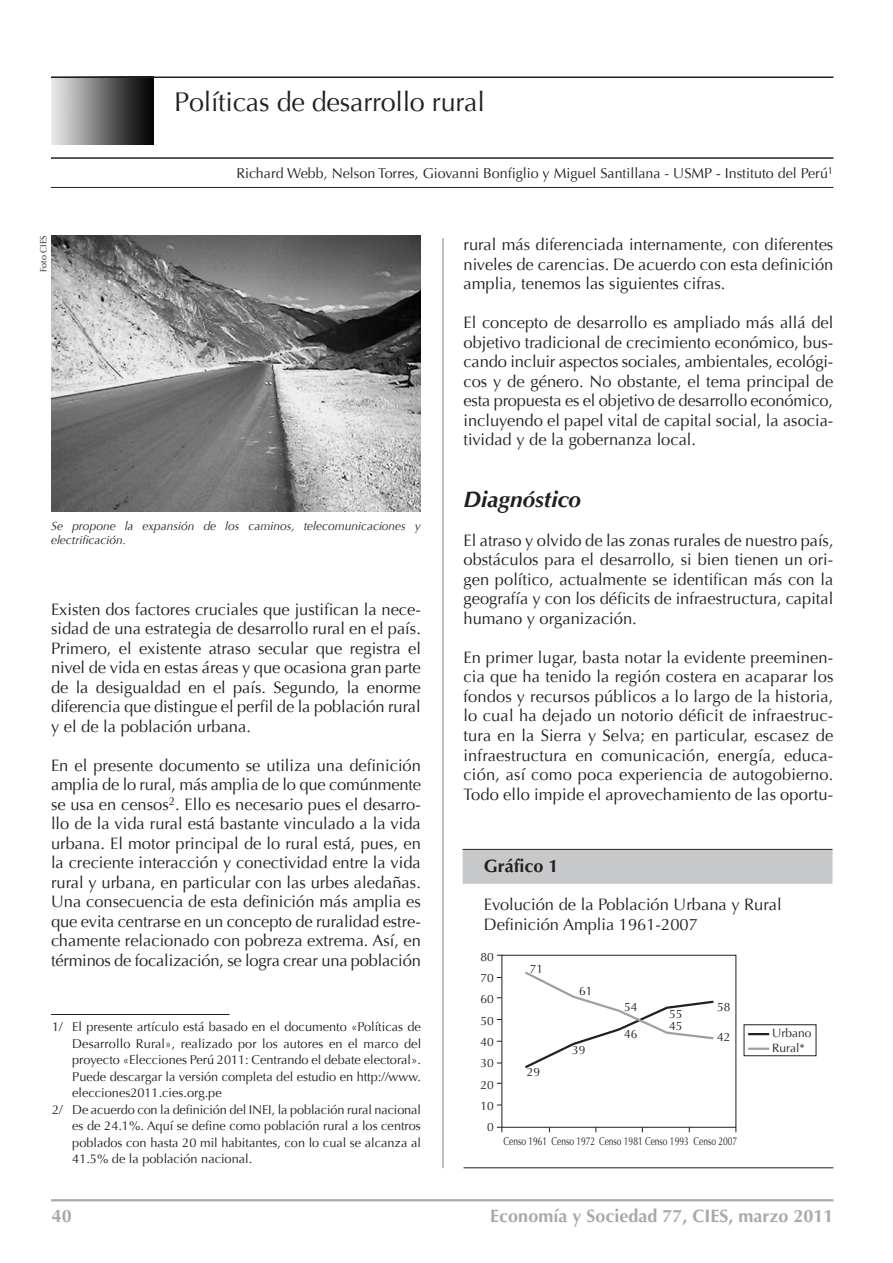
<style>
.page{position:relative;width:893px;height:1263px;background:#fff}
.page>*{position:absolute;margin:0;border:0;box-sizing:border-box;transform-origin:0 0}
.titulo{font:27px "Optima";letter-spacing:-.01em;color:#231f20}
.subtitulo_1{font:italic 700 22.5px "Optima";color:#231f20}
.t1{font:700 18px "Optima LH East A";color:#a8a9ad}
.t2{font:700 18px "Optima LH East A";color:#231f20}
.t3{font:16.5px/19.5px "Optima";color:#231f20;text-align:justify}
.autor{font:14.25px "Optima";color:#231f20}
.t4{font:12.75px/16.5px "Optima";color:#231f20;text-align:justify}
.t5{font:italic 12px/14.2px "Optima";color:#231f20}
.t6{font:12px/21.3px "Optima";color:#231f20;text-align:center}
.t7{font:11.25px "Optima";color:#231f20;scale:.75 1}
.t8{font:9px "Optima";color:#231f20}
</style>
<div class="page">
<hr style="left:51px;top:1199px;width:782px;height:2px;background:#a8a9ad">
<hr style="left:442px;top:238px;width:2px;height:930px;background:#a8a9ad">
<img style="left:51px;top:78px;width:102px;height:67px">
<hr style="left:51px;top:77px;width:782px;height:1px;background:#231f20">
<hr style="left:51px;top:157px;width:782px;height:2px;background:#231f20">
<hr style="left:51px;top:187px;width:782px;height:1px;background:#231f20">
<hr style="left:51px;top:1014px;width:179px;height:1px;background:#231f20">
<img style="left:51px;top:236px;width:370px;height:275px">
<div style="left:463px;top:850px;width:369px;height:34px;background:#c7c8ca;border:2px solid #c7c8ca"></div>
<hr style="left:463px;top:849px;width:369px;height:1px;background:#231f20">
<hr style="left:463px;top:1167px;width:370px;height:1px;background:#231f20">
<svg style="left:525px;top:971px;width:189px;height:98px"></svg>
<hr style="left:748px;top:1033px;width:21px;height:2px;background:#231f20">
<hr style="left:748px;top:1047px;width:21px;height:3px;background:#9d9fa2">
<div style="left:744px;top:1024px;width:72px;height:32px;border:1px solid #231f20"></div>
<p class="titulo" style="left:174px;top:86px;width:312px">Políticas de desarrollo rural</p>
<p class="t8" style="left:38px;top:272px;width:38px;rotate:-90deg">Foto CIES</p>
<p class="autor" style="left:236px;top:164px;width:598px">Richard Webb, Nelson Torres, Giovanni Bonfiglio y Miguel Santillana - USMP - Instituto del Perú<sup>1</sup></p>
<p class="t3" style="left:463px;top:235px;width:371px">rural más diferenciada internamente, con diferentes niveles de carencias. De acuerdo con esta definición amplia, tenemos las siguientes cifras.</p>
<p class="t3" style="left:463px;top:313px;width:371px">El concepto de desarrollo es ampliado más allá del objetivo tradicional de crecimiento económico, bus&shy;cando incluir aspectos sociales, ambientales, ecológi&shy;cos y de género. No obstante, el tema principal de esta propuesta es el objetivo de desarrollo económico, incluyendo el papel vital de capital social, la asocia&shy;tividad y de la gobernanza local.</p>
<p class="t5" style="left:51px;top:519px;width:371px">Se propone la expansión de los caminos, telecomunicaciones y electrificación.</p>
<p class="t3" style="left:51px;top:600px;width:371px">Existen dos factores cruciales que justifican la nece&shy;sidad de una estrategia de desarrollo rural en el país.<br>Primero, el existente atraso secular que registra el nivel de vida en estas áreas y que ocasiona gran parte de la desigualdad en el país. Segundo, la enorme diferencia que distingue el perfil de la población rural y el de la población urbana.</p>
<p class="t3" style="left:51px;top:756px;width:372px">En el presente documento se utiliza una definición amplia de lo rural, más amplia de lo que comúnmente se usa en censos<sup>2</sup>. Ello es necesario pues el desarro&shy;llo de la vida rural está bastante vinculado a la vida urbana. El motor principal de lo rural está, pues, en la creciente interacción y conectividad entre la vida rural y urbana, en particular con las urbes aledañas.<br>Una consecuencia de esta definición más amplia es que evita centrarse en un concepto de ruralidad estre&shy;chamente relacionado con pobreza extrema. Así, en términos de focalización, se logra crear una población</p>
<p class="t4" style="left:72px;top:1019px;width:350px;text-indent:-20px">1/ El presente artículo está basado en el documento «Políticas de Desarrollo Rural», realizado por los autores en el marco del proyecto «Elecciones Perú 2011: Centrando el debate electoral».<br>Puede descargar la versión completa del estudio en http://www. elecciones2011.cies.org.pe</p>
<p class="t4" style="left:72px;top:1101px;width:350px;text-indent:-20px">2/ De acuerdo con la definición del INEI, la población rural nacional es de 24.1%. Aquí se define como población rural a los centros poblados con hasta 20 mil habitantes, con lo cual se alcanza al 41.5% de la población nacional.</p>
<p class="subtitulo_1" style="left:463px;top:486px;width:119px">Diagnóstico</p>
<p class="t3" style="left:463px;top:531px;width:372px">El atraso y olvido de las zonas rurales de nuestro país, obstáculos para el desarrollo, si bien tienen un ori&shy;gen político, actualmente se identifican más con la geografía y con los déficits de infraestructura, capital humano y organización.</p>
<p class="t3" style="left:463px;top:648px;width:371px">En primer lugar, basta notar la evidente preeminen&shy;cia que ha tenido la región costera en acaparar los fondos y recursos públicos a lo largo de la historia, lo cual ha dejado un notorio déficit de infraestruc&shy;tura en la Sierra y Selva; en particular, escasez de infraestructura en comunicación, energía, educa&shy;ción, así como poca experiencia de autogobierno.<br>Todo ello impide el aprovechamiento de las oportu-</p>
<p class="t2" style="left:484px;top:855px;width:76px">Gráfico 1</p>
<p class="t3" style="left:484px;top:895px;width:299px">Evolución de la Población Urbana y Rural<br>Definición Amplia 1961-2007</p>
<p class="t6" style="left:481px;top:946px;width:15px">80<br>70<br>60<br>50<br>40<br>30<br>20<br>10<br>0</p>
<p class="t6" style="left:530px;top:958px;width:15px">71</p>
<p class="t6" style="left:579px;top:980px;width:15px">61</p>
<p class="t6" style="left:624px;top:996px;width:15px">54</p>
<p class="t6" style="left:717px;top:996px;width:15px">58</p>
<p class="t6" style="left:669px;top:1008px;width:15px;line-height:11.9px;text-align:left">55<br>45</p>
<p class="t6" style="left:717px;top:1027px;width:15px">42</p>
<p class="t6" style="left:772px;top:1022px;width:41px">Urbano</p>
<p class="t6" style="left:624px;top:1024px;width:15px">46</p>
<p class="t6" style="left:772px;top:1037px;width:34px">Rural*</p>
<p class="t6" style="left:572px;top:1040px;width:15px">39</p>
<p class="t6" style="left:527px;top:1062px;width:15px">29</p>
<p class="t7" style="left:504px;top:1134px;width:313px">Censo 1961 Censo 1972 Censo 1981 Censo 1993 Censo 2007</p>
<p class="t1" style="left:52px;top:1204px;width:22px">40</p>
<p class="t1" style="left:490px;top:1204px;width:345px">Economía y Sociedad 77, CIES, marzo 2011</p>
</div>
